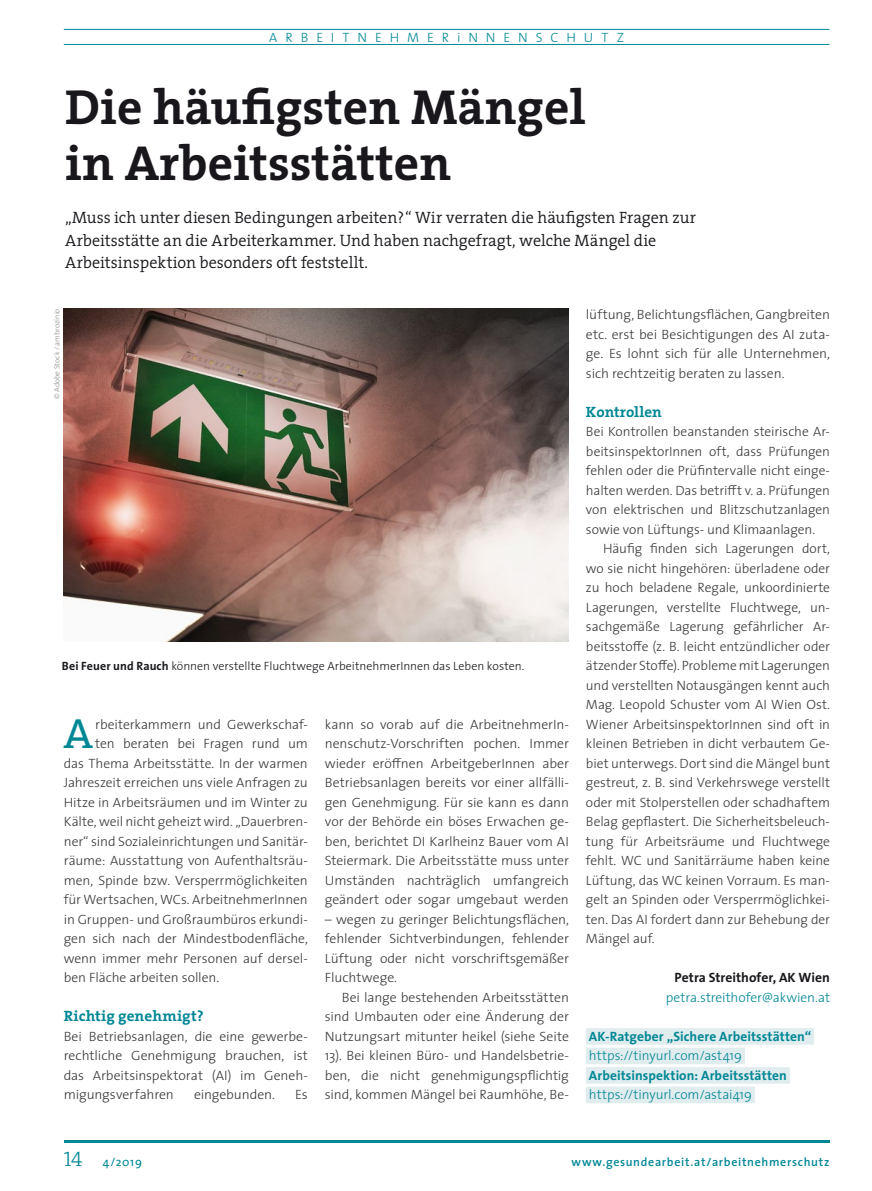
<style>
.page{position:relative;width:872px;height:1191px;background:#fff}
.page>*{position:absolute;margin:0;border:0;box-sizing:border-box;transform-origin:0 0}
.t1{font:700 49.5px/55.5px "The Serif";color:#1a171c}
.t2{font:42.45px "The Serif";color:#008795}
.t3{font:300 16.5px/22.5px "The Serif";color:#1a171c}
.t4{font:700 15px "The Serif";color:#008795}
.t5{font:300 13.5px/19.5px "The Sans";letter-spacing:-.005em;color:#38373a;text-align:justify}
.t6{font:300 13.5px "The Sans";color:#008795}
.t7{font:700 13.5px "The Sans";letter-spacing:.005em;color:#008795}
.t8{font:700 13.5px "The Sans";color:#1a171c}
.t9{font:300 13.5px "The Sans";letter-spacing:.59em;color:#008795}
.t10{font:300 12px "The Sans";color:#1a171c}
.t11{font:600 12px "The Sans";letter-spacing:.06em;color:#008795}
.t12{font:12px "The Sans";color:#008795}
.t13{font:300 7.5px "The Sans";color:#888785}
.s1{font-weight:700}
.s2{font-family:"The Serif Light Caps";font-size:21px}
</style>
<div class="page">
<hr style="left:64px;top:1140px;width:765px;height:2px;background:#008795">
<div style="left:586px;top:1028px;width:228px;height:16px;background:#e0ecee"></div>
<div style="left:586px;top:1047px;width:159px;height:17px;background:#e0ecee"></div>
<div style="left:586px;top:1067px;width:204px;height:16px;background:#e0ecee"></div>
<div style="left:586px;top:1086px;width:169px;height:17px;background:#e0ecee"></div>
<img style="left:64px;top:308px;width:505px;height:334px">
<hr style="left:64px;top:29px;width:765px;height:1px;background:#008795">
<hr style="left:64px;top:44px;width:765px;height:1px;background:#008795">
<p class="t9" style="left:269px;top:26px;width:356px">ARBEITNEHMERiNNENSCHUTZ</p>
<h1 class="t1" style="left:65px;top:78px;width:522px">Die häufigsten Mängel in Arbeitsstätten</h1>
<p class="t3" style="left:65px;top:206px;width:632px">„Muss ich unter diesen Bedingungen arbeiten?“ Wir verraten die häufigsten Fragen zur<br>Arbeitsstätte an die Arbeiterkammer. Und haben nachgefragt, welche Mängel die<br>Arbeitsinspektion besonders oft feststellt.</p>
<p class="t13" style="left:51px;top:399px;width:92px;rotate:-90deg">© Adobe Stock / ambrozinio</p>
<p class="t10" style="left:62px;top:656px;width:464px"><span class="s1">Bei Feuer und Rauch</span> können verstellte Fluchtwege ArbeitnehmerInnen das Leben kosten.</p>
<h2 class="t2" style="left:64px;top:698px;width:31px">A</h2>
<p class="t5" style="left:95px;top:714px;width:214px">rbeiterkammern und Gewerkschaf-</p>
<p class="t5" style="left:95px;top:733px;width:214px">ten beraten bei Fragen rund um</p>
<p class="t5" style="left:64px;top:753px;width:245px">das Thema Arbeitsstätte. In der warmen</p>
<p class="t5" style="left:64px;top:772px;width:245px">Jahreszeit erreichen uns viele Anfragen zu</p>
<p class="t5" style="left:64px;top:792px;width:245px">Hitze in Arbeitsräumen und im Winter zu</p>
<p class="t5" style="left:64px;top:811px;width:245px">Kälte, weil nicht geheizt wird. „Dauerbren-</p>
<p class="t5" style="left:64px;top:831px;width:245px">ner“ sind Sozialeinrichtungen und Sanitär-</p>
<p class="t5" style="left:64px;top:850px;width:245px">räume: Ausstattung von Aufenthaltsräu-</p>
<p class="t5" style="left:64px;top:870px;width:245px">men, Spinde bzw. Versperrmöglichkeiten</p>
<p class="t5" style="left:64px;top:889px;width:245px">für Wertsachen, WCs. ArbeitnehmerInnen</p>
<p class="t5" style="left:64px;top:909px;width:245px">in Gruppen- und Großraumbüros erkundi-</p>
<p class="t5" style="left:64px;top:928px;width:245px">gen sich nach der Mindestbodenfläche,</p>
<p class="t5" style="left:64px;top:948px;width:245px">wenn immer mehr Personen auf dersel-</p>
<p class="t5" style="left:64px;top:967px;width:157px">ben Fläche arbeiten sollen.</p>
<p class="t4" style="left:64px;top:1003px;width:141px">Richtig genehmigt?</p>
<p class="t5" style="left:64px;top:1026px;width:245px">Bei Betriebsanlagen, die eine gewerbe&shy;rechtliche Genehmigung brauchen, ist das Arbeitsinspektorat (AI) im Geneh&shy;migungsverfahren</p>
<p class="t5" style="left:194px;top:1084px;width:82px">eingebunden.</p>
<p class="t5" style="left:295px;top:1084px;width:14px">Es</p>
<p class="t5" style="left:325px;top:714px;width:246px">kann so vorab auf die ArbeitnehmerIn&shy;nenschutz-Vorschriften pochen. Immer wieder eröffnen ArbeitgeberInnen aber Betriebsanlagen bereits vor einer allfälli&shy;gen Genehmigung. Für sie kann es dann vor der Behörde ein böses Erwachen ge&shy;ben, berichtet DI Karlheinz Bauer vom AI Steiermark. Die Arbeitsstätte muss unter Umständen nachträglich umfangreich geändert oder sogar umgebaut werden</p>
<p class="t5" style="left:325px;top:909px;width:246px">– wegen zu geringer Belichtungsflächen, fehlender Sichtverbindungen, fehlender Lüftung oder nicht vorschriftsgemäßer Fluchtwege.</p>
<p class="t5" style="left:325px;top:987px;width:246px;text-indent:17px">Bei lange bestehenden Arbeitsstätten sind Umbauten oder eine Änderung der Nutzungsart mitunter heikel (siehe Seite 13). Bei kleinen Büro- und Handelsbetrie&shy;ben, die nicht genehmigungspflichtig sind, kommen Mängel bei Raumhöhe, Be-</p>
<p class="t5" style="left:586px;top:304px;width:245px">lüftung, Belichtungsflächen, Gangbreiten etc. erst bei Besichtigungen des AI zuta&shy;ge. Es lohnt sich für alle Unternehmen, sich rechtzeitig beraten zu lassen.</p>
<p class="t4" style="left:586px;top:399px;width:77px">Kontrollen</p>
<p class="t5" style="left:586px;top:421px;width:246px">Bei Kontrollen beanstanden steirische Ar&shy;beitsinspektorInnen oft, dass Prüfungen fehlen oder die Prüfintervalle nicht einge&shy;halten werden. Das betrifft v. a. Prüfungen von elektrischen und Blitzschutzanlagen sowie von Lüftungs- und Klimaanlagen.</p>
<p class="t5" style="left:586px;top:538px;width:246px;text-indent:17px">Häufig finden sich Lagerungen dort, wo sie nicht hingehören: überladene oder zu hoch beladene Regale, unkoordinierte Lagerungen, verstellte Fluchtwege, un&shy;sachgemäße Lagerung gefährlicher Ar&shy;beitsstoffe (z. B. leicht entzündlicher oder ätzender Stoffe). Probleme mit Lagerungen und verstellten Notausgängen kennt auch Mag. Leopold Schuster vom AI Wien Ost.<br>Wiener ArbeitsinspektorInnen sind oft in kleinen Betrieben in dicht verbautem Ge&shy;biet unterwegs. Dort sind die Mängel bunt gestreut, z. B. sind Verkehrswege verstellt oder mit Stolperstellen oder schadhaftem Belag gepflastert. Die Sicherheitsbeleuch&shy;tung für Arbeitsräume und Fluchtwege fehlt. WC und Sanitärräume haben keine Lüftung, das WC keinen Vorraum. Es man&shy;gelt an Spinden oder Versperrmöglichkei&shy;ten. Das AI fordert dann zur Behebung der Mängel auf.</p>
<p class="t8" style="left:674px;top:966px;width:157px">Petra Streithofer, AK Wien</p>
<p class="t6" style="left:666px;top:986px;width:166px">petra.streithofer@akwien.at</p>
<p class="t7" style="left:589px;top:1025px;width:224px">AK-Ratgeber „Sichere Arbeitsstätten“</p>
<p class="t6" style="left:589px;top:1044px;width:154px">https://tinyurl.com/ast419</p>
<p class="t7" style="left:589px;top:1064px;width:199px">Arbeitsinspektion: Arbeitsstätten</p>
<p class="t6" style="left:589px;top:1083px;width:164px">https://tinyurl.com/astai419</p>
<p class="t12" style="left:64px;top:1151px;width:80px"><span class="s2">14</span> 4/2019</p>
<p class="t11" style="left:571px;top:1151px;width:259px">www.gesundearbeit.at/arbeitnehmerschutz</p>
</div>
